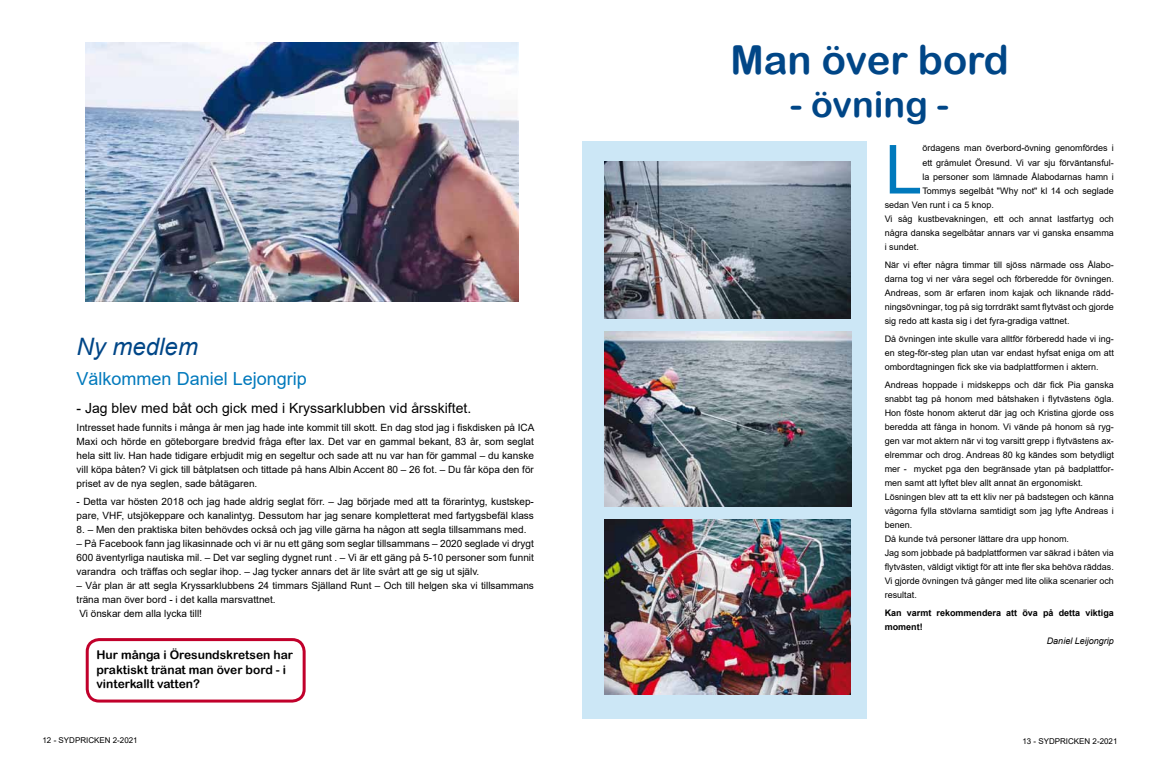
<style>
.page{position:relative;width:1163px;height:780px;background:#fff}
.page>*{position:absolute;margin:0;border:0;box-sizing:border-box;transform-origin:0 0}
.t1{font:67.7px "Arial";color:#0079bc}
.t2{font:40px "Arial Rounded MT Bold";color:#004687}
.t3{font:36px "Arial Rounded MT Bold";color:#004687}
.t4{font:italic 24px "Arial";color:#004687}
.t5{font:18px "Arial";color:#0079bc}
.t6{font:14px "Arial";color:#000}
.t7{font:12px/14.4px "Arial Rounded MT Bold";color:#000}
.t8{font:10px/14px "Arial";color:#000;text-align:justify}
.t9{font:9px/14px "Arial";color:#000;text-align:justify}
.t10{font:700 9px/14px "Arial";color:#000}
.t11{font:italic 9px "Arial";color:#000}
.t12{font:8px "Arial";color:#000}
</style>
<div class="page">
<div style="left:582px;top:142px;width:283px;height:576px;background:#cce7f6"></div>
<img style="left:86px;top:43px;width:433px;height:259px">
<img style="left:604px;top:331px;width:247px;height:175px">
<img style="left:604px;top:162px;width:246px;height:156px">
<img style="left:604px;top:519px;width:246px;height:175px">
<div style="left:86px;top:638px;width:219px;height:64px;border:3px solid #c1002b;border-radius:12px"></div>
<h3 class="t4" style="left:77px;top:330px;width:123px">Ny medlem</h3>
<h3 class="t5" style="left:77px;top:366px;width:232px">Välkommen Daniel Lejongrip</h3>
<h3 class="t6" style="left:77px;top:398px;width:396px">- Jag blev med båt och gick med i Kryssarklubben vid årsskiftet.</h3>
<p class="t8" style="left:77px;top:420px;width:459px">Intresset hade funnits i många år men jag hade inte kommit till skott. En dag stod jag i fiskdisken på ICA Maxi och hörde en göteborgare bredvid fråga efter lax. Det var en gammal bekant, 83 år, som seglat hela sitt liv. Han hade tidigare erbjudit mig en segeltur och sade att nu var han för gammal – du kanske vill köpa båten? Vi gick till båtplatsen och tittade på hans Albin Accent 80 – 26 fot. – Du får köpa den för priset av de nya seglen, sade båtägaren.</p>
<p class="t8" style="left:77px;top:494px;width:459px">- Detta var hösten 2018 och jag hade aldrig seglat förr. – Jag började med att ta förarintyg, kustskep&shy;pare, VHF, utsjökeppare och kanalintyg. Dessutom har jag senare kompletterat med fartygsbefäl klass</p>
<p class="t8" style="left:77px;top:522px;width:451px">8. – Men den praktiska biten behövdes också och jag ville gärna ha någon att segla tillsammans med.</p>
<p class="t8" style="left:77px;top:536px;width:459px">– På Facebook fann jag likasinnade och vi är nu ett gäng som seglar tillsammans – 2020 seglade vi drygt 600 äventyrliga nautiska mil. – Det var segling dygnet runt . – Vi är ett gäng på 5-10 personer som funnit varandra och träffas och seglar ihop. – Jag tycker annars det är lite svårt att ge sig ut själv.</p>
<p class="t8" style="left:77px;top:578px;width:459px;text-align:left">– Vår plan är att segla Kryssarklubbens 24 timmars Själland Runt – Och till helgen ska vi tillsammans träna man över bord - i det kalla marsvattnet.<br>Vi önskar dem alla lycka till!</p>
<h3 class="t7" style="left:96px;top:647px;width:198px">Hur många i Öresundskretsen har praktiskt tränat man över bord - i vinterkallt vatten?</h3>
<h2 class="t2" style="left:730px;top:36px;width:279px">Man över bord</h2>
<h3 class="t3" style="left:790px;top:83px;width:160px">- övning -</h3>
<h1 class="t1" style="left:884px;top:123px;width:39px">L</h1>
<p class="t9" style="left:922px;top:141px;width:193px">ördagens man överbord-övning genomfördes i</p>
<p class="t9" style="left:922px;top:155px;width:193px">ett gråmulet Öresund. Vi var sju förväntansful-</p>
<p class="t9" style="left:922px;top:169px;width:193px">la personer som lämnade Ålabodarnas hamn i</p>
<p class="t9" style="left:922px;top:183px;width:193px">Tommys segelbåt "Why not" kl 14 och seglade</p>
<p class="t9" style="left:884px;top:197px;width:111px">sedan Ven runt i ca 5 knop.</p>
<p class="t9" style="left:884px;top:211px;width:230px">Vi såg kustbevakningen, ett och annat lastfartyg och</p>
<p class="t9" style="left:884px;top:225px;width:230px">några danska segelbåtar annars var vi ganska ensamma</p>
<p class="t9" style="left:884px;top:239px;width:36px">i sundet.</p>
<p class="t9" style="left:884px;top:257px;width:230px">När vi efter några timmar till sjöss närmade oss Ålabo&shy;darna tog vi ner våra segel och förberedde för övningen.<br>Andreas, som är erfaren inom kajak och liknande rädd&shy;ningsövningar, tog på sig torrdräkt samt flytväst och gjorde sig redo att kasta sig i det fyra-gradiga vattnet.</p>
<p class="t9" style="left:884px;top:331px;width:230px">Då övningen inte skulle vara alltför förberedd hade vi ing&shy;en steg-för-steg plan utan var endast hyfsat eniga om att ombordtagningen fick ske via badplattformen i aktern.</p>
<p class="t9" style="left:884px;top:377px;width:230px;text-align:left">Andreas hoppade i midskepps och där fick Pia ganska snabbt tag på honom med båtshaken i flytvästens ögla.<br>Hon föste honom akterut där jag och Kristina gjorde oss beredda att fånga in honom. Vi vände på honom så ryg&shy;gen var mot aktern när vi tog varsitt grepp i flytvästens ax&shy;elremmar och drog. Andreas 80 kg kändes som betydligt mer - mycket pga den begränsade ytan på badplattfor&shy;men samt att lyftet blev allt annat än ergonomiskt.<br>Lösningen blev att ta ett kliv ner på badstegen och känna vågorna fylla stövlarna samtidigt som jag lyfte Andreas i benen.<br>Då kunde två personer lättare dra upp honom.<br>Jag som jobbade på badplattformen var säkrad i båten via flytvästen, väldigt viktigt för att inte fler ska behöva räddas.<br>Vi gjorde övningen två gånger med lite olika scenarier och resultat.</p>
<p class="t10" style="left:884px;top:605px;width:230px">Kan varmt rekommendera att öva på detta viktiga moment!</p>
<p class="t11" style="left:1046px;top:635px;width:69px">Daniel Leijongrip</p>
<p class="t12" style="left:43px;top:735px;width:97px">12 - SYDPRICKEN 2-2021</p>
<p class="t12" style="left:1022px;top:736px;width:97px">13 - SYDPRICKEN 2-2021</p>
</div>
